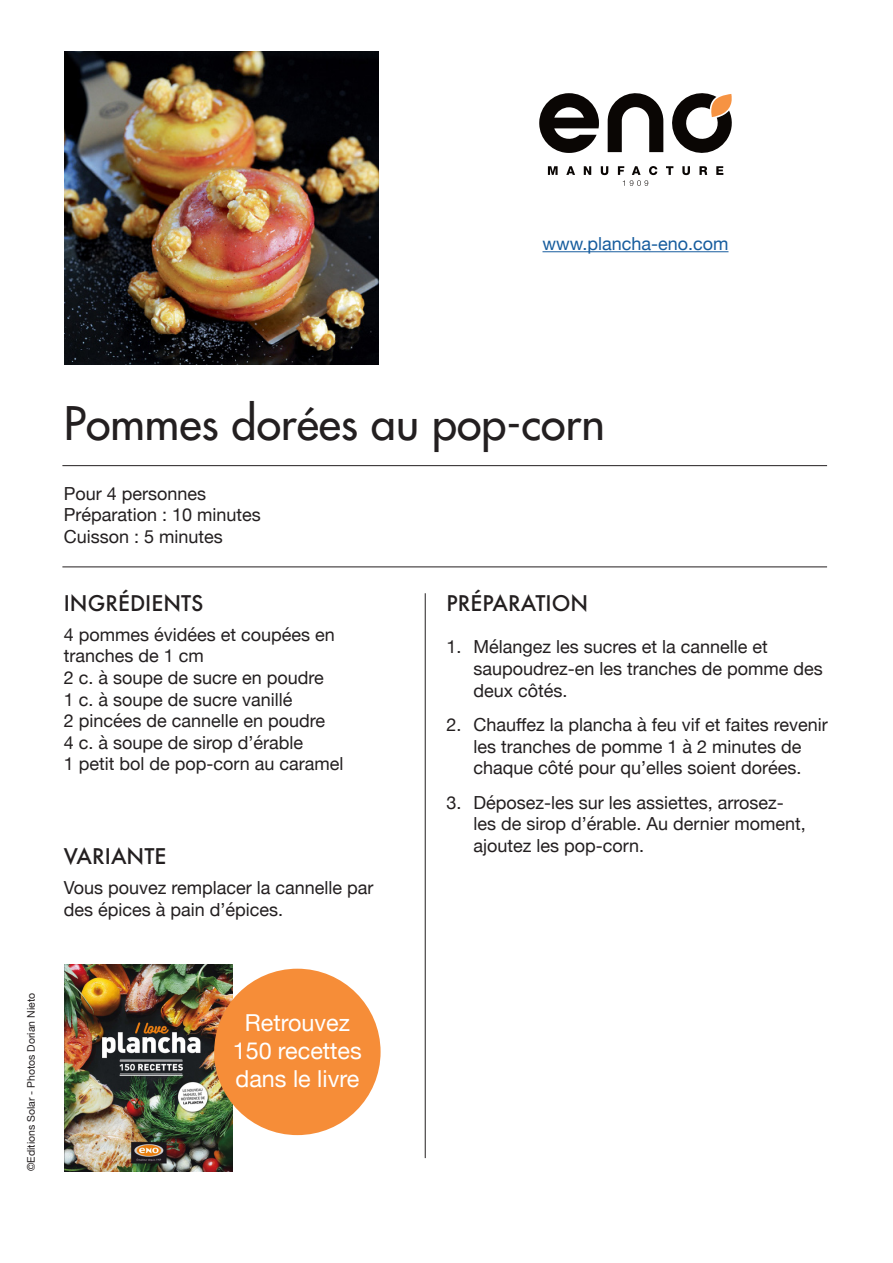
<style>
.page{position:relative;width:893px;height:1263px;background:#fff}
.page>*{position:absolute;margin:0;border:0;box-sizing:border-box;transform-origin:0 0}
.t1{font:45px "Futura";color:#231f20}
.t2{font:23.4px "Helvetica Neue";color:#fff}
.t3{font:500 21px "Futura";color:#231f20}
.t4{font:18px/21.6px "Helvetica Neue";color:#231f20}
.t5{font:18px "Helvetica Neue";color:#175d9e}
.t6{font:10.5px "Helvetica Neue";color:#231f20}
</style>
<div class="page">
<svg style="left:548px;top:166px;width:10px;height:9px"></svg>
<svg style="left:566px;top:166px;width:9px;height:9px"></svg>
<svg style="left:584px;top:166px;width:7px;height:9px"></svg>
<svg style="left:601px;top:166px;width:7px;height:9px"></svg>
<svg style="left:666px;top:166px;width:7px;height:9px"></svg>
<svg style="left:682px;top:166px;width:8px;height:9px"></svg>
<svg style="left:699px;top:166px;width:8px;height:9px"></svg>
<svg style="left:716px;top:166px;width:7px;height:9px"></svg>
<svg style="left:618px;top:166px;width:39px;height:20px"></svg>
<svg style="left:539px;top:93px;width:60px;height:60px"></svg>
<svg style="left:608px;top:93px;width:124px;height:60px"></svg>
<img style="left:64px;top:964px;width:168px;height:207px">
<div style="left:214px;top:969px;width:167px;height:166px;background:#f68d38;border-radius:50%"></div>
<img style="left:65px;top:51px;width:313px;height:314px">
<hr style="left:62px;top:465px;width:765px;height:1px;background:#231f20">
<hr style="left:62px;top:566px;width:765px;height:1px;background:#231f20">
<hr style="left:425px;top:593px;width:1px;height:565px;background:#231f20">
<hr style="left:542px;top:251px;width:186px;height:1px;background:#175d9e">
<p class="t5" style="left:542px;top:231px;width:187px">www.plancha-eno.com</p>
<p class="t1" style="left:64px;top:395px;width:543px">Pommes dorées au pop-corn</p>
<p class="t4" style="left:64px;top:483px;width:144px">Pour 4 personnes</p>
<p class="t4" style="left:64px;top:505px;width:199px">Préparation : 10 minutes</p>
<p class="t4" style="left:64px;top:527px;width:161px">Cuisson : 5 minutes</p>
<p class="t3" style="left:64px;top:588px;width:141px">INGRÉDIENTS</p>
<p class="t4" style="left:64px;top:624px;width:273px">4 pommes évidées et coupées en tranches de 1 cm</p>
<p class="t4" style="left:64px;top:668px;width:262px">2 c. à soupe de sucre en poudre</p>
<p class="t4" style="left:64px;top:689px;width:230px">1 c. à soupe de sucre vanillé</p>
<p class="t4" style="left:64px;top:711px;width:263px">2 pincées de cannelle en poudre</p>
<p class="t4" style="left:64px;top:732px;width:241px">4 c. à soupe de sirop d’érable</p>
<p class="t4" style="left:64px;top:754px;width:281px">1 petit bol de pop-corn au caramel</p>
<p class="t3" style="left:64px;top:842px;width:104px">VARIANTE</p>
<p class="t4" style="left:64px;top:878px;width:311px">Vous pouvez remplacer la cannelle par des épices à pain d’épices.</p>
<p class="t3" style="left:446px;top:588px;width:143px">PRÉPARATION</p>
<p class="t4" style="left:473px;top:637px;width:351px;text-indent:-27px">1. Mélangez les sucres et la cannelle et saupoudrez-en les tranches de pomme des deux côtés.</p>
<p class="t4" style="left:446px;top:715px;width:383px;text-align:center">2. Chauffez la plancha à feu vif et faites revenir les tranches de pomme 1 à 2 minutes de chaque côté pour qu’elles soient dorées.</p>
<p class="t4" style="left:473px;top:792px;width:334px;text-indent:-27px">3. Déposez-les sur les assiettes, arrosez&shy;les de sirop d’érable. Au dernier moment, ajoutez les pop-corn.</p>
<p class="t6" style="left:23px;top:1171px;width:179px;rotate:-90deg">©Editions Solar - Photos Dorian Nieto</p>
<p class="t2" style="left:245px;top:1006px;width:107px">Retrouvez</p>
<p class="t2" style="left:233px;top:1034px;width:131px">150 recettes</p>
<p class="t2" style="left:235px;top:1062px;width:125px">dans le livre</p>
</div>
